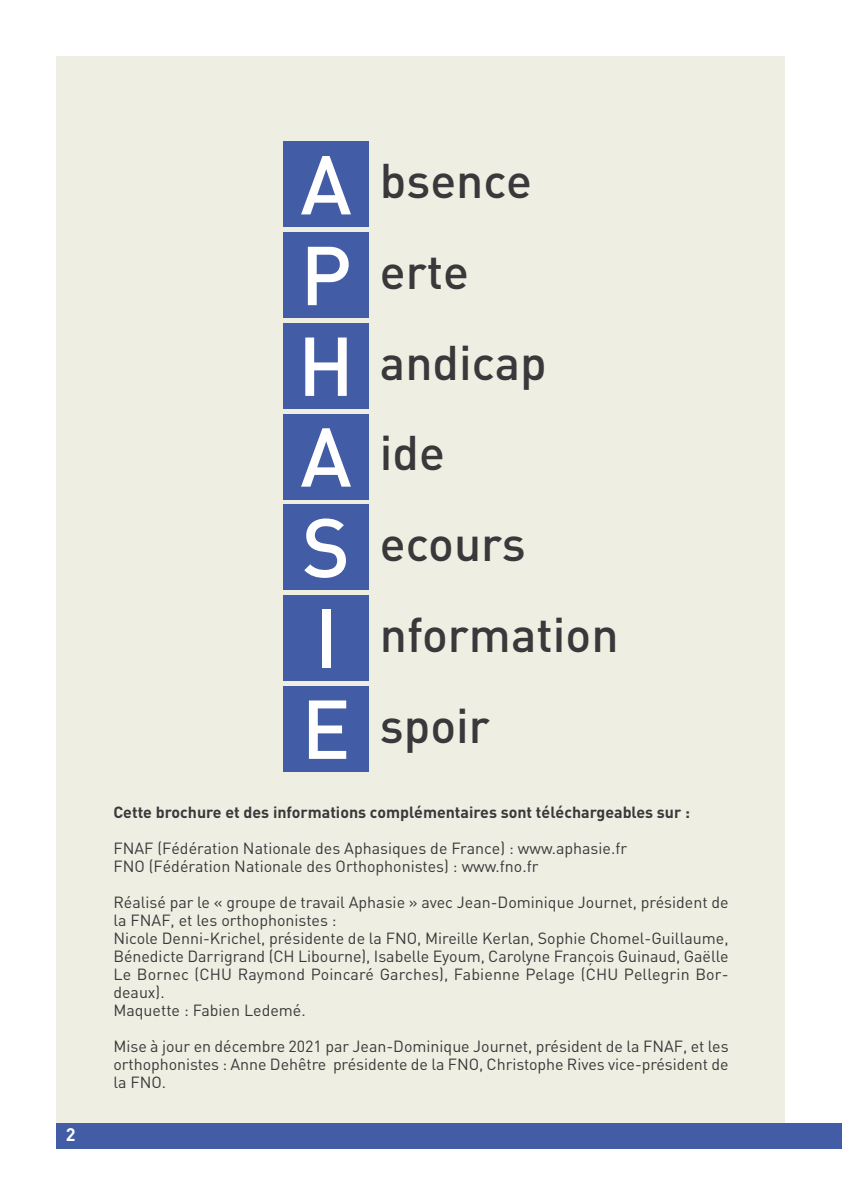
<style>
.page{position:relative;width:842px;height:1191px;background:#fff}
.page>*{position:absolute;margin:0;border:0;box-sizing:border-box;transform-origin:0 0}
.t1{font:500 82px/90.8px "DIN";color:#fff}
.t2{font:500 48px/90.8px "DIN";color:#39383a}
.t3{font:700 18px "DIN";color:#fff}
.t4{font:16px/18px "DIN";color:#39383a}
.t5{font:700 16px "DIN";color:#39383a}
</style>
<div class="page">
<div style="left:57px;top:57px;width:728px;height:1077px;background:#eeeee2"></div>
<div style="left:283px;top:142px;width:86px;height:85px;background:#425da6"></div>
<div style="left:283px;top:232px;width:86px;height:85px;background:#425da6"></div>
<div style="left:283px;top:323px;width:86px;height:85px;background:#425da6"></div>
<div style="left:283px;top:414px;width:86px;height:85px;background:#425da6"></div>
<div style="left:283px;top:505px;width:86px;height:85px;background:#425da6"></div>
<div style="left:283px;top:595px;width:86px;height:85px;background:#425da6"></div>
<div style="left:283px;top:686px;width:86px;height:85px;background:#425da6"></div>
<div style="left:57px;top:1123px;width:785px;height:25px;background:#425da6"></div>
<p class="t3" style="left:66px;top:1124px;width:11px">2</p>
<h1 class="t1" style="left:298px;top:141px;width:58px">A<br>P<br>H<br>A<br>S<br>I<br>E</h1>
<h2 class="t2" style="left:380px;top:136px;width:240px">bsence erte andicap ide<br>ecours nformation spoir</h2>
<p class="t5" style="left:113px;top:803px;width:578px">Cette brochure et des informations complémentaires sont téléchargeables sur :</p>
<p class="t4" style="left:113px;top:839px;width:515px">FNAF (Fédération Nationale des Aphasiques de France) : www.aphasie.fr<br>FNO (Fédération Nationale des Orthophonistes) : www.fno.fr</p>
<p class="t4" style="left:113px;top:893px;width:617px">Réalisé par le « groupe de travail Aphasie » avec Jean-Dominique Journet, président de la FNAF, et les orthophonistes :<br>Nicole Denni-Krichel, présidente de la FNO, Mireille Kerlan, Sophie Chomel-Guillaume, Bénedicte Darrigrand (CH Libourne), Isabelle Eyoum, Carolyne François Guinaud, Gaëlle Le Bornec (CHU Raymond Poincaré Garches), Fabienne Pelage (CHU Pellegrin Bor&shy;deaux).<br>Maquette : Fabien Ledemé.</p>
<p class="t4" style="left:113px;top:1037px;width:617px;text-align:justify">Mise à jour en décembre 2021 par Jean-Dominique Journet, président de la FNAF, et les orthophonistes : Anne Dehêtre présidente de la FNO, Christophe Rives vice-président de la FNO.</p>
</div>
